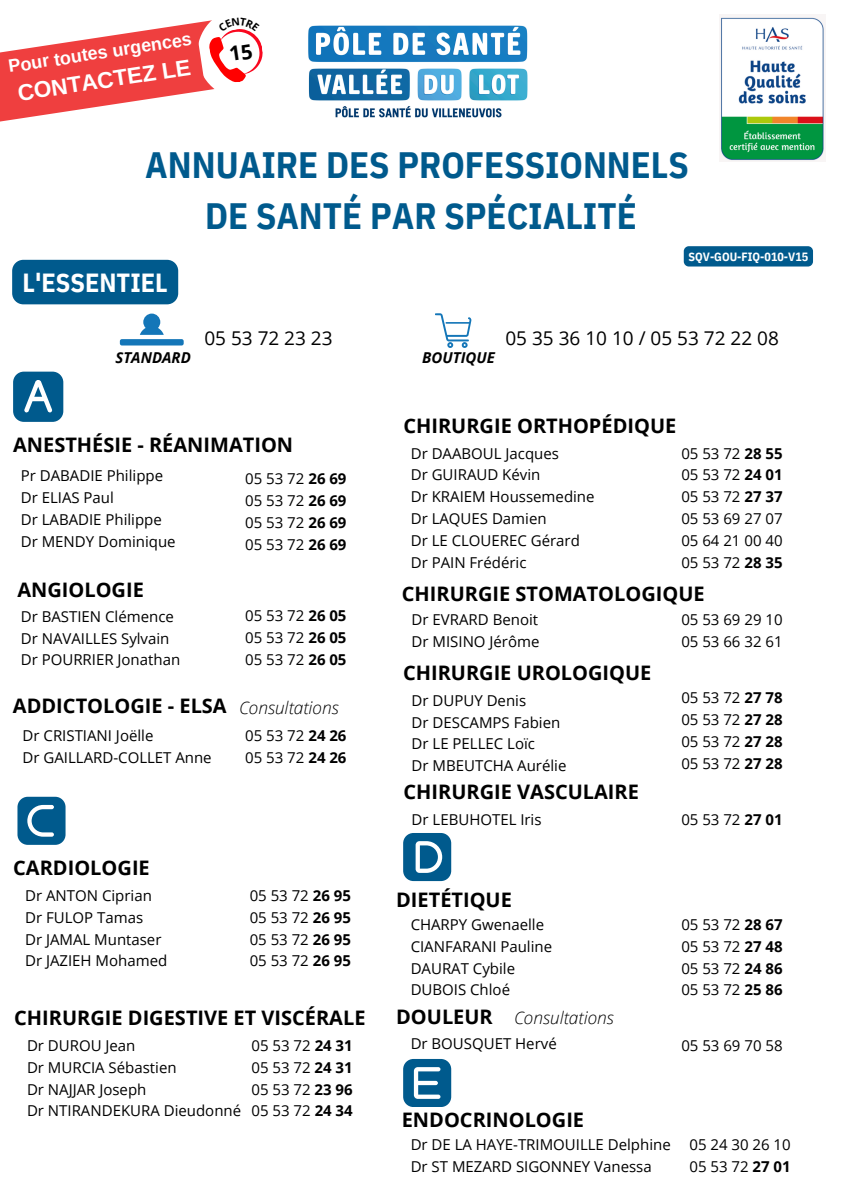
<style>
.page{position:relative;width:842px;height:1191px;background:#fff}
.page>*{position:absolute;margin:0;border:0;box-sizing:border-box;transform-origin:0 0}
.t1{font:700 36.6px/51px "IBM Plex Sans Cond";color:#005a8d;text-align:center}
.t2{font:700 26.2px "IBM Plex Sans Cond";color:#fff}
.t3{font:700 22.6px "Arimo";color:#fff}
.t4{font:700 20px "Open Sans";color:#000}
.t5{font:19px "Open Sans";color:#000}
.t6{font:700 18px "Arimo";color:#fff}
.t7{font:italic 300 17.3px "Open Sans";color:#000}
.t8{font:15px "Open Sans";color:#000}
.t9{font:italic 700 15px "Open Sans";color:#000}
.t10{font:700 11.9px "IBM Plex Sans Cond";color:#fff}
.s1{font-weight:700}
</style>
<div class="page">
<svg style="left:0;top:23px;width:195px;height:99px;fill:#ef3f3f"></svg>
<img style="left:335px;top:25px;width:193px;height:93px">
<img style="left:720px;top:17px;width:105px;height:144px">
<svg style="left:13px;top:371px;width:50px;height:51px"></svg>
<svg style="left:403px;top:833px;width:48px;height:47px"></svg>
<svg style="left:120px;top:313px;width:64px;height:32px"></svg>
<svg style="left:435px;top:313px;width:36px;height:35px"></svg>
<div style="left:12px;top:260px;width:166px;height:44px;background:#005a8d;border-radius:11px"></div>
<div style="left:684px;top:246px;width:129px;height:20px;background:#005a8d;border-radius:5px"></div>
<svg style="left:17px;top:796px;width:48px;height:48px"></svg>
<svg style="left:403px;top:1059px;width:48px;height:47px"></svg>
<svg style="left:195px;top:20px;width:154px;height:84px"></svg>
<h1 class="t6" style="left:7px;top:57px;width:187px;rotate:-9deg">Pour toutes urgences</h1>
<p class="t3" style="left:16px;top:81px;width:176px;rotate:-9deg">CONTACTEZ LE</p>
<p class="t1" style="left:145px;top:139px;width:545px">ANNUAIRE DES PROFESSIONNELS<br>DE SANTÉ PAR SPÉCIALITÉ</p>
<p class="t2" style="left:23px;top:265px;width:147px">L'ESSENTIEL</p>
<p class="t9" style="left:115px;top:347px;width:77px">STANDARD</p>
<p class="t5" style="left:204px;top:324px;width:130px">05 53 72 23 23</p>
<p class="t4" style="left:13px;top:431px;width:282px">ANESTHÉSIE - RÉANIMATION</p>
<h6 class="t8" style="left:21px;top:465px;width:144px">Pr DABADIE Philippe</h6>
<p class="t8" style="left:21px;top:487px;width:95px">Dr ELIAS Paul</p>
<p class="t8" style="left:21px;top:509px;width:143px">Dr LABADIE Philippe</p>
<h6 class="t8" style="left:21px;top:530px;width:156px">Dr MENDY Dominique</h6>
<p class="t4" style="left:17px;top:575px;width:128px">ANGIOLOGIE</p>
<p class="t8" style="left:21px;top:606px;width:155px">Dr BASTIEN Clémence</p>
<p class="t8" style="left:21px;top:627px;width:150px">Dr NAVAILLES Sylvain</p>
<p class="t8" style="left:21px;top:649px;width:161px">Dr POURRIER Jonathan</p>
<p class="t4" style="left:13px;top:692px;width:215px">ADDICTOLOGIE - ELSA</p>
<p class="t8" style="left:23px;top:724px;width:132px">Dr CRISTIANI Joëlle</p>
<h4 class="t8" style="left:23px;top:746px;width:191px">Dr GAILLARD-COLLET Anne</h4>
<p class="t8" style="left:245px;top:468px;width:103px">05 53 72 <span class="s1">26 69</span></p>
<h4 class="t8" style="left:245px;top:490px;width:103px">05 53 72 <span class="s1">26 69</span></h4>
<h4 class="t8" style="left:245px;top:512px;width:103px">05 53 72 <span class="s1">26 69</span></h4>
<p class="t8" style="left:245px;top:533px;width:103px">05 53 72 <span class="s1">26 69</span></p>
<p class="t8" style="left:245px;top:605px;width:103px">05 53 72 <span class="s1">26 05</span></p>
<p class="t8" style="left:245px;top:627px;width:103px">05 53 72 <span class="s1">26 05</span></p>
<p class="t8" style="left:245px;top:648px;width:103px">05 53 72 <span class="s1">26 05</span></p>
<p class="t7" style="left:239px;top:695px;width:101px">Consultations</p>
<p class="t8" style="left:245px;top:724px;width:103px">05 53 72 <span class="s1">24 26</span></p>
<p class="t8" style="left:245px;top:746px;width:103px">05 53 72 <span class="s1">24 26</span></p>
<p class="t4" style="left:13px;top:853px;width:138px">CARDIOLOGIE</p>
<p class="t8" style="left:25px;top:884px;width:128px">Dr ANTON Ciprian</p>
<p class="t8" style="left:25px;top:906px;width:120px">Dr FULOP Tamas</p>
<p class="t8" style="left:25px;top:928px;width:138px">Dr JAMAL Muntaser</p>
<p class="t8" style="left:25px;top:950px;width:144px">Dr JAZIEH Mohamed</p>
<p class="t8" style="left:250px;top:884px;width:103px">05 53 72 <span class="s1">26 95</span></p>
<p class="t8" style="left:250px;top:906px;width:103px">05 53 72 <span class="s1">26 95</span></p>
<p class="t8" style="left:250px;top:928px;width:103px">05 53 72 <span class="s1">26 95</span></p>
<p class="t8" style="left:250px;top:950px;width:103px">05 53 72 <span class="s1">26 95</span></p>
<p class="t4" style="left:14px;top:1003px;width:353px">CHIRURGIE DIGESTIVE ET VISCÉRALE</p>
<p class="t8" style="left:27px;top:1034px;width:110px">Dr DUROU Jean</p>
<p class="t8" style="left:27px;top:1056px;width:151px">Dr MURCIA Sébastien</p>
<p class="t8" style="left:27px;top:1078px;width:121px">Dr NAJJAR Joseph</p>
<h4 class="t8" style="left:27px;top:1100px;width:216px">Dr NTIRANDEKURA Dieudonné</h4>
<p class="t8" style="left:251px;top:1034px;width:103px">05 53 72 <span class="s1">24 31</span></p>
<p class="t8" style="left:251px;top:1056px;width:103px">05 53 72 <span class="s1">24 31</span></p>
<h4 class="t8" style="left:251px;top:1078px;width:103px">05 53 72 <span class="s1">23 96</span></h4>
<p class="t8" style="left:251px;top:1100px;width:103px">05 53 72 <span class="s1">24 34</span></p>
<p class="t10" style="left:688px;top:248px;width:121px">SQV-GOU-FIQ-010-V15</p>
<p class="t9" style="left:422px;top:347px;width:74px">BOUTIQUE</p>
<h4 class="t5" style="left:505px;top:324px;width:275px">05 35 36 10 10 / 05 53 72 22 08</h4>
<p class="t4" style="left:403px;top:411px;width:274px">CHIRURGIE ORTHOPÉDIQUE</p>
<p class="t8" style="left:411px;top:442px;width:150px">Dr DAABOUL Jacques</p>
<h4 class="t8" style="left:411px;top:464px;width:131px">Dr GUIRAUD Kévin</h4>
<p class="t8" style="left:411px;top:486px;width:185px">Dr KRAIEM Houssemedine</p>
<p class="t8" style="left:411px;top:508px;width:137px">Dr LAQUES Damien</p>
<p class="t8" style="left:411px;top:529px;width:171px">Dr LE CLOUEREC Gérard</p>
<p class="t8" style="left:411px;top:551px;width:117px">Dr PAIN Frédéric</p>
<p class="t8" style="left:681px;top:442px;width:103px">05 53 72 <span class="s1">28 55</span></p>
<p class="t8" style="left:681px;top:464px;width:103px">05 53 72 <span class="s1">24 01</span></p>
<p class="t8" style="left:681px;top:486px;width:103px">05 53 72 <span class="s1">27 37</span></p>
<p class="t8" style="left:681px;top:508px;width:103px">05 53 69 27 07</p>
<p class="t8" style="left:681px;top:529px;width:103px">05 64 21 00 40</p>
<p class="t8" style="left:681px;top:551px;width:103px">05 53 72 <span class="s1">28 35</span></p>
<p class="t4" style="left:402px;top:579px;width:304px">CHIRURGIE STOMATOLOGIQUE</p>
<p class="t8" style="left:412px;top:609px;width:128px">Dr EVRARD Benoit</p>
<p class="t8" style="left:412px;top:630px;width:129px">Dr MISINO Jérôme</p>
<p class="t4" style="left:403px;top:658px;width:250px">CHIRURGIE UROLOGIQUE</p>
<p class="t8" style="left:412px;top:689px;width:116px">Dr DUPUY Denis</p>
<p class="t8" style="left:412px;top:711px;width:150px">Dr DESCAMPS Fabien</p>
<p class="t8" style="left:412px;top:733px;width:125px">Dr LE PELLEC Loïc</p>
<p class="t8" style="left:412px;top:755px;width:156px">Dr MBEUTCHA Aurélie</p>
<p class="t4" style="left:404px;top:777px;width:237px">CHIRURGIE VASCULAIRE</p>
<p class="t8" style="left:681px;top:609px;width:103px">05 53 69 29 10</p>
<p class="t8" style="left:681px;top:630px;width:103px">05 53 66 32 61</p>
<p class="t8" style="left:681px;top:687px;width:103px">05 53 72 <span class="s1">27 78</span></p>
<p class="t8" style="left:681px;top:709px;width:103px">05 53 72 <span class="s1">27 28</span></p>
<h4 class="t8" style="left:681px;top:731px;width:103px">05 53 72 <span class="s1">27 28</span></h4>
<p class="t8" style="left:681px;top:752px;width:103px">05 53 72 <span class="s1">27 28</span></p>
<p class="t8" style="left:412px;top:809px;width:131px">Dr LEBUHOTEL Iris</p>
<h4 class="t8" style="left:681px;top:809px;width:103px">05 53 72 <span class="s1">27 01</span></h4>
<p class="t4" style="left:396px;top:885px;width:117px">DIETÉTIQUE</p>
<p class="t8" style="left:411px;top:913px;width:135px">CHARPY Gwenaelle</p>
<p class="t8" style="left:411px;top:935px;width:143px">CIANFARANI Pauline</p>
<p class="t8" style="left:411px;top:957px;width:106px">DAURAT Cybile</p>
<p class="t8" style="left:411px;top:979px;width:101px">DUBOIS Chloé</p>
<p class="t4" style="left:396px;top:1002px;width:98px">DOULEUR</p>
<h4 class="t7" style="left:514px;top:1005px;width:101px">Consultations</h4>
<h4 class="t8" style="left:681px;top:913px;width:103px">05 53 72 <span class="s1">28 67</span></h4>
<p class="t8" style="left:681px;top:935px;width:103px">05 53 72 <span class="s1">27 48</span></p>
<p class="t8" style="left:681px;top:957px;width:103px">05 53 72 <span class="s1">24 86</span></p>
<p class="t8" style="left:681px;top:979px;width:103px">05 53 72 <span class="s1">25 86</span></p>
<p class="t8" style="left:411px;top:1032px;width:148px">Dr BOUSQUET Hervé</p>
<p class="t8" style="left:681px;top:1035px;width:103px">05 53 69 70 58</p>
<p class="t4" style="left:402px;top:1105px;width:184px">ENDOCRINOLOGIE</p>
<p class="t8" style="left:411px;top:1133px;width:262px">Dr DE LA HAYE-TRIMOUILLE Delphine</p>
<p class="t8" style="left:411px;top:1155px;width:243px">Dr ST MEZARD SIGONNEY Vanessa</p>
<p class="t8" style="left:689px;top:1133px;width:103px">05 24 30 26 10</p>
<h4 class="t8" style="left:689px;top:1155px;width:103px">05 53 72 <span class="s1">27 01</span></h4>
</div>
